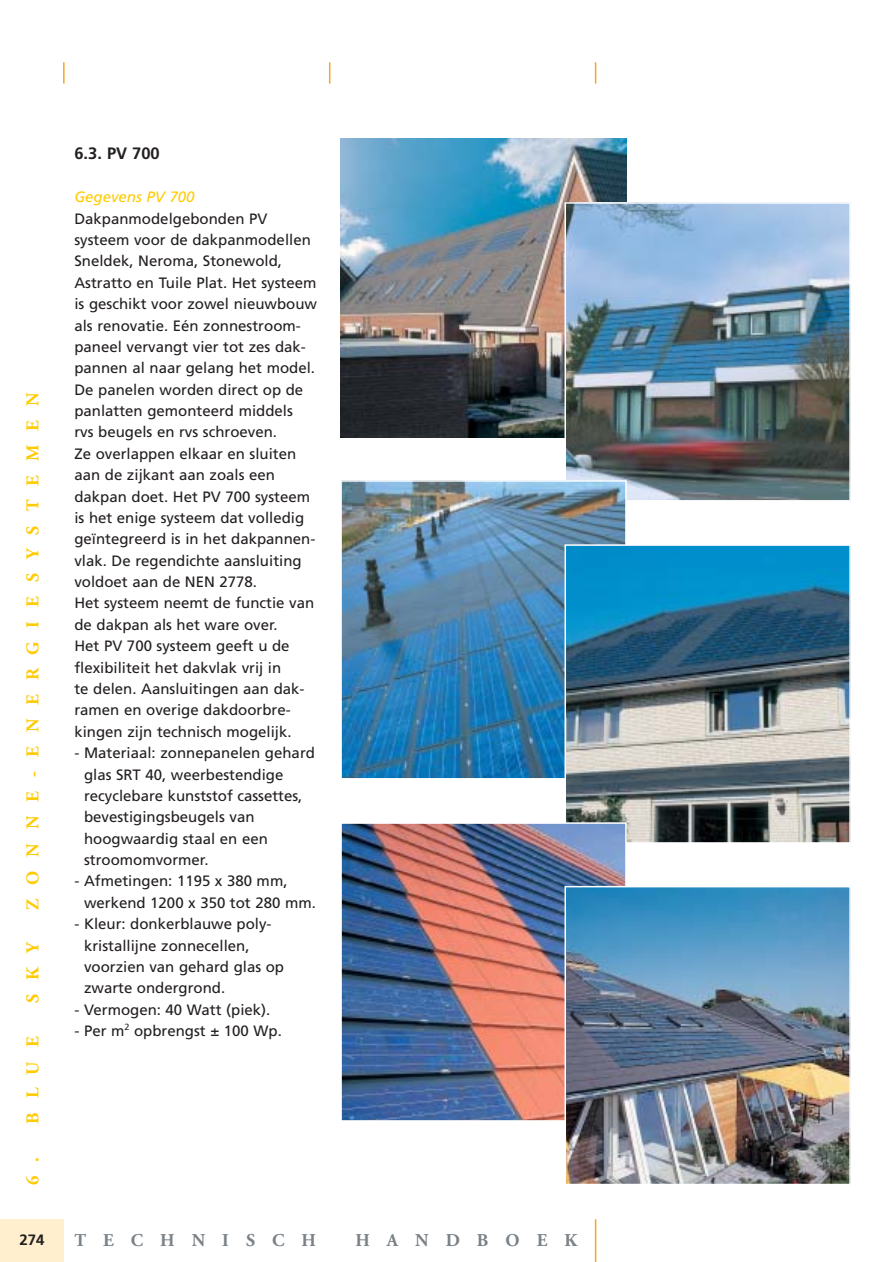
<style>
.page{position:relative;width:893px;height:1262px;background:#fff}
.page>*{position:absolute;margin:0;border:0;box-sizing:border-box;transform-origin:0 0}
.t1{font:700 18px "Adobe Garamond";letter-spacing:.78em;color:#ffcb00}
.t2{font:700 18px "Adobe Garamond";letter-spacing:.945em;color:#7a8288}
.t3{font:700 16.5px "Frutiger";color:#231f1f}
.t4{font:15px/21.3px "Frutiger";color:#231f1f}
.t5{font:italic 15px "Frutiger";color:#ffcb00}
.t6{font:700 15px "Frutiger";color:#231f1f}
</style>
<div class="page">
<hr style="left:63px;top:62px;width:2px;height:22px;background:#faa619">
<svg style="left:329px;top:62px;width:1px;height:22px"></svg>
<svg style="left:595px;top:62px;width:1px;height:22px"></svg>
<hr style="left:595px;top:1219px;width:1px;height:42px;background:#faa619">
<div style="left:0;top:1219px;width:64px;height:42px;background:#ffefcf"></div>
<img style="left:340px;top:138px;width:286px;height:299px">
<img style="left:567px;top:205px;width:280px;height:293px">
<div style="left:564px;top:202px;width:286px;height:299px;border:2px solid #fff"></div>
<img style="left:343px;top:483px;width:280px;height:293px">
<div style="left:340px;top:480px;width:286px;height:299px;border:2px solid #fff"></div>
<img style="left:567px;top:547px;width:280px;height:293px">
<div style="left:564px;top:544px;width:286px;height:299px;border:2px solid #fff"></div>
<img style="left:343px;top:825px;width:280px;height:293px">
<div style="left:340px;top:822px;width:286px;height:299px;border:2px solid #fff"></div>
<img style="left:567px;top:889px;width:280px;height:293px">
<div style="left:564px;top:886px;width:286px;height:299px;border:2px solid #fff"></div>
<p class="t1" style="left:26px;top:909px;width:518px;rotate:-90deg">ZONNE-ENERGIESYSTEMEN</p>
<p class="t1" style="left:26px;top:1003px;width:63px;rotate:-90deg">SKY</p>
<p class="t1" style="left:26px;top:1185px;width:150px;rotate:-90deg">6. BLUE</p>
<p class="t6" style="left:19px;top:1233px;width:27px">274</p>
<p class="t3" style="left:74px;top:147px;width:87px">6.3. PV 700</p>
<p class="t5" style="left:74px;top:191px;width:122px">Gegevens PV 700</p>
<p class="t4" style="left:74px;top:209px;width:244px">Dakpanmodelgebonden PV systeem voor de dakpanmodellen<br>Sneldek, Neroma, Stonewold,<br>Astratto en Tuile Plat. Het systeem is geschikt voor zowel nieuwbouw als renovatie. Eén zonnestroom&shy;paneel vervangt vier tot zes dak&shy;pannen al naar gelang het model.<br>De panelen worden direct op de panlatten gemonteerd middels<br>rvs beugels en rvs schroeven.<br>Ze overlappen elkaar en sluiten aan de zijkant aan zoals een dakpan doet. Het PV 700 systeem is het enige systeem dat volledig geïntegreerd is in het dakpannen&shy;vlak. De regendichte aansluiting voldoet aan de NEN 2778.<br>Het systeem neemt de functie van de dakpan als het ware over.<br>Het PV 700 systeem geeft u de flexibiliteit het dakvlak vrij in<br>te delen. Aansluitingen aan dak&shy;ramen en overige dakdoorbre&shy;kingen zijn technisch mogelijk.</p>
<p class="t4" style="left:84px;top:743px;width:232px;text-indent:-10px">- Materiaal: zonnepanelen gehard glas SRT 40, weerbestendige recyclebare kunststof cassettes, bevestigingsbeugels van hoogwaardig staal en een stroomomvormer.</p>
<p class="t4" style="left:84px;top:871px;width:233px;text-indent:-10px">- Afmetingen: 1195 x 380 mm, werkend 1200 x 350 tot 280 mm.</p>
<p class="t4" style="left:84px;top:914px;width:202px;text-indent:-10px">- Kleur: donkerblauwe poly&shy;kristallijne zonnecellen, voorzien van gehard glas op zwarte ondergrond.</p>
<p class="t4" style="left:74px;top:1000px;width:197px">- Vermogen: 40 Watt (piek).</p>
<p class="t4" style="left:74px;top:1021px;width:209px">- Per m<sup>2</sup> opbrengst ± 100 Wp.</p>
<p class="t2" style="left:74px;top:1233px;width:243px">TECHNISCH</p>
<p class="t2" style="left:355px;top:1233px;width:223px">HANDBOEK</p>
</div>
